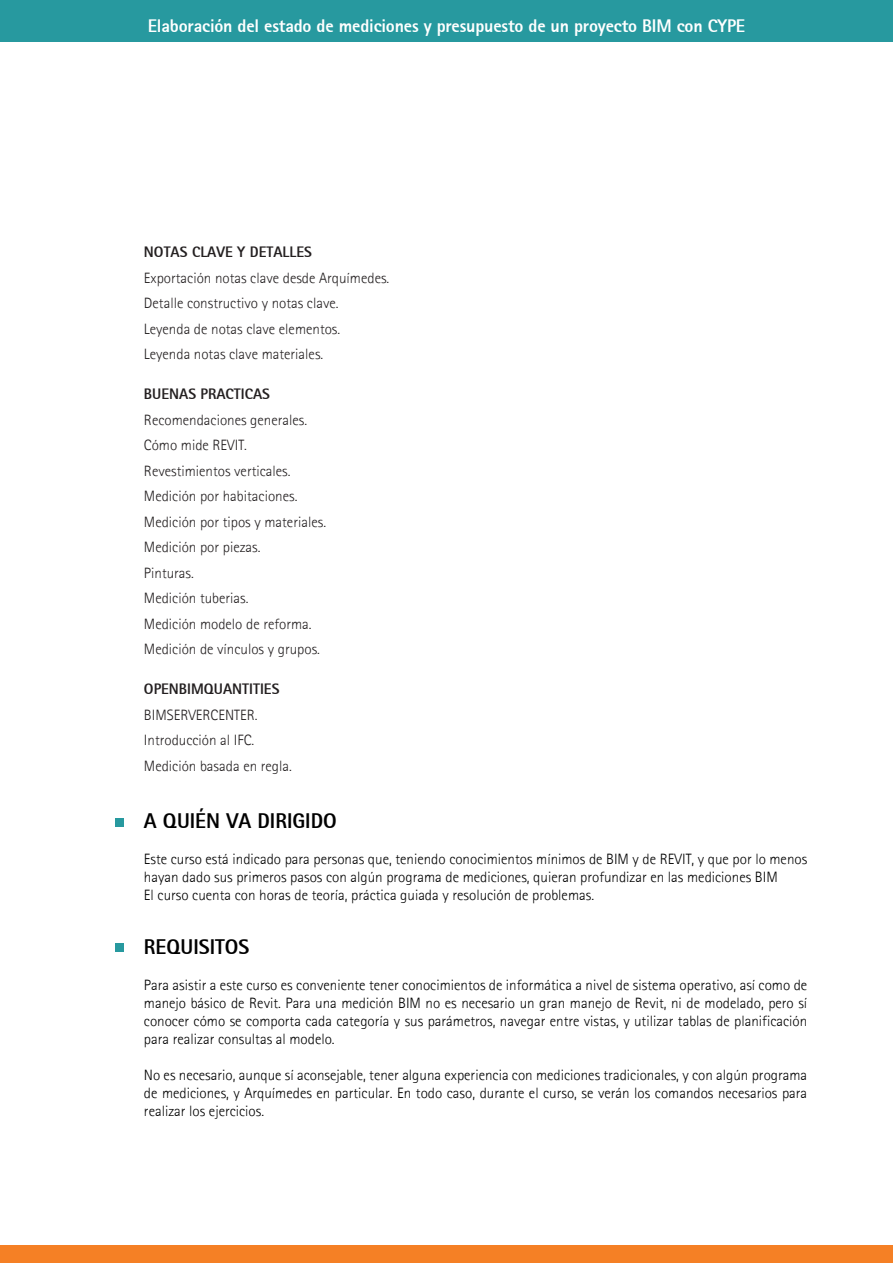
<style>
.page{position:relative;width:893px;height:1263px;background:#fff}
.page>*{position:absolute;margin:0;border:0;box-sizing:border-box;transform-origin:0 0}
.t1{font:800 21px "Agfa Rotis Sans Serif";color:#000}
.t2{font:800 18px "Agfa Rotis Sans Serif";letter-spacing:-.01em;color:#fff}
.t3{font:300 15px/18px "Agfa Rotis Sans Serif";color:#000;text-align:justify}
.t4{font:300 15px/25.5px "Agfa Rotis Sans Serif";color:#231f20}
.t5{font:800 15px "Agfa Rotis Sans Serif";color:#231f20}
</style>
<div class="page">
<div style="left:0;top:1246px;width:893px;height:17px;background:#f58025"></div>
<div style="left:0;top:0;width:893px;height:42px;background:#27999f"></div>
<div style="left:115px;top:818px;width:8px;height:8px;background:#27999f"></div>
<div style="left:115px;top:944px;width:8px;height:8px;background:#27999f"></div>
<p class="t2" style="left:148px;top:19px;width:599px">Elaboración del estado de mediciones y presupuesto de un proyecto BIM con CYPE</p>
<p class="t5" style="left:144px;top:247px;width:170px">NOTAS CLAVE Y DETALLES</p>
<p class="t4" style="left:144px;top:266px;width:247px">Exportación notas clave desde Arquímedes.<br>Detalle constructivo y notas clave.<br>Leyenda de notas clave elementos.<br>Leyenda notas clave materiales.</p>
<p class="t5" style="left:144px;top:389px;width:128px">BUENAS PRACTICAS</p>
<p class="t4" style="left:144px;top:408px;width:184px">Recomendaciones generales.<br>Cómo mide REVIT.<br>Revestimientos verticales.<br>Medición por habitaciones.<br>Medición por tipos y materiales.<br>Medición por piezas.<br>Pinturas.<br>Medición tuberias.<br>Medición modelo de reforma.<br>Medición de vínculos y grupos.</p>
<p class="t5" style="left:144px;top:684px;width:137px">OPENBIMQUANTITIES</p>
<p class="t4" style="left:144px;top:703px;width:149px">BIMSERVERCENTER.<br>Introducción al IFC.<br>Medición basada en regla.</p>
<h1 class="t1" style="left:144px;top:813px;width:194px">A QUIÉN VA DIRIGIDO</h1>
<p class="t3" style="left:144px;top:851px;width:665px;text-align:left">Este curso está indicado para personas que, teniendo conocimientos mínimos de BIM y de REVIT, y que por lo menos hayan dado sus primeros pasos con algún programa de mediciones, quieran profundizar en las mediciones BIM<br>El curso cuenta con horas de teoría, práctica guiada y resolución de problemas.</p>
<h1 class="t1" style="left:144px;top:939px;width:107px">REQUISITOS</h1>
<p class="t3" style="left:144px;top:977px;width:665px">Para asistir a este curso es conveniente tener conocimientos de informática a nivel de sistema operativo, así como de manejo básico de Revit. Para una medición BIM no es necesario un gran manejo de Revit, ni de modelado, pero sí conocer cómo se comporta cada categoría y sus parámetros, navegar entre vistas, y utilizar tablas de planificación para realizar consultas al modelo.</p>
<p class="t3" style="left:144px;top:1067px;width:665px">No es necesario, aunque sí aconsejable, tener alguna experiencia con mediciones tradicionales, y con algún programa de mediciones, y Arquímedes en particular. En todo caso, durante el curso, se verán los comandos necesarios para realizar los ejercicios.</p>
</div>
